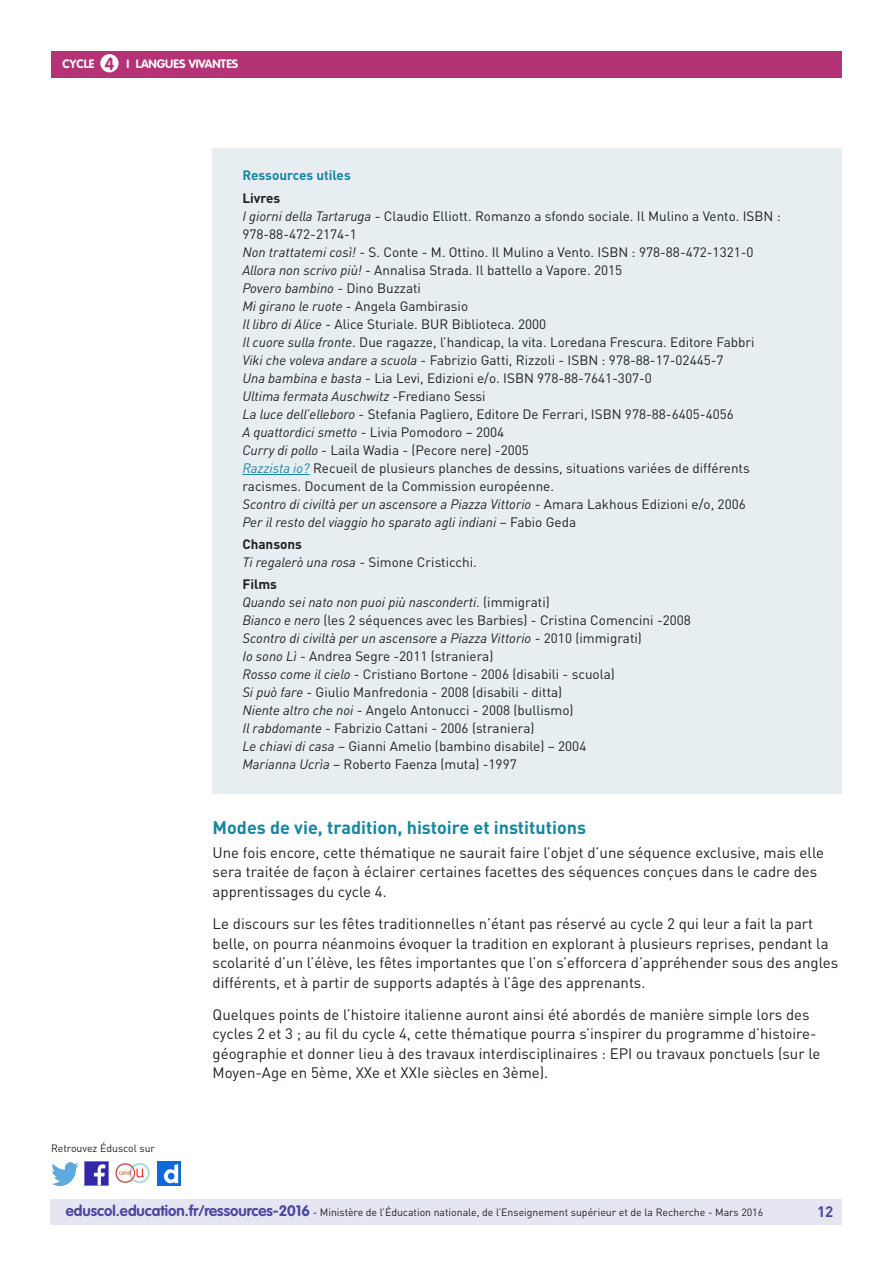
<style>
.page{position:relative;width:893px;height:1263px;background:#fff}
.page>*{position:absolute;margin:0;border:0;box-sizing:border-box;transform-origin:0 0}
._04_Titre_de_niveau{font:700 18px "DIN Pro";color:#16879f}
.t1{font:700 17.25px "VAG Rounded Std";color:#b43376}
._06_Texte_courant{font:15px/19.5px "DIN Pro";color:#231f20}
.t2{font:700 15px "DIN Pro";color:#4a489e}
._15_texte_encadré{font:13.5px/18px "DIN Pro";color:#231f20}
._15_texte_encadré-2{font:italic 13.5px "DIN Pro";color:#231f20}
._15_Sous_titre_encad{font:700 13.5px "DIN Pro";color:#231f20}
._15_Titre_encadré{font:700 13.5px "DIN Pro";color:#16879f}
.t3{font:700 12px "VAG Rounded Std";color:#fff}
.t4{font:10.5px "DIN Pro";color:#231f20}
.s1{font-style:italic}
.s2{font-style:normal}
.s3{font-style:italic;color:#16879f}
.s4{font-family:"VAG Rounded Std";font-weight:700;font-size:15px;color:#4a489e}
</style>
<div class="page">
<div style="left:50px;top:1199px;width:791px;height:26px;background:#e6e5f2"></div>
<div style="left:51px;top:51px;width:791px;height:27px;background:#b43376"></div>
<div style="left:100px;top:54px;width:19px;height:18px;background:#fff;border-radius:50%"></div>
<img style="left:85px;top:1162px;width:23px;height:23px">
<img style="left:51px;top:1163px;width:28px;height:22px">
<img style="left:158px;top:1162px;width:22px;height:23px">
<img style="left:115px;top:1163px;width:35px;height:21px">
<div style="left:213px;top:149px;width:629px;height:645px;background:#e6eef2"></div>
<hr style="left:242px;top:474px;width:68px;height:1px;background:#16879f">
<p class="t1" style="left:105px;top:53px;width:11px">4</p>
<p class="t3" style="left:63px;top:57px;width:33px">CYCLE</p>
<p class="t3" style="left:127px;top:57px;width:113px">I LANGUES VIVANTES</p>
<p class="_15_Titre_encadré" style="left:242px;top:167px;width:110px">Ressources utiles</p>
<p class="_15_Sous_titre_encad" style="left:242px;top:189px;width:40px">Livres</p>
<p class="_15_texte_encadré" style="left:242px;top:206px;width:540px"><span class="s1">I giorni della Tartaruga</span> - Claudio Elliott. Romanzo a sfondo sociale. Il Mulino a Vento. ISBN :<br>978-88-472-2174-1</p>
<p class="_15_texte_encadré" style="left:242px;top:242px;width:513px"><span class="s1">Non trattatemi così!</span> - S. Conte - M. Ottino. Il Mulino a Vento. ISBN : 978-88-472-1321-0</p>
<p class="_15_texte_encadré" style="left:242px;top:260px;width:381px"><span class="s1">Allora non scrivo più!</span> - Annalisa Strada. Il battello a Vapore. 2015</p>
<p class="_15_texte_encadré-2" style="left:242px;top:279px;width:180px">Povero bambino <span class="s2">- Dino Buzzati</span></p>
<p class="_15_texte_encadré" style="left:242px;top:296px;width:227px"><span class="s1">Mi girano le ruote</span> - Angela Gambirasio</p>
<p class="_15_texte_encadré" style="left:242px;top:314px;width:305px"><span class="s1">Il libro di Alice</span> - Alice Sturiale. BUR Biblioteca. 2000</p>
<p class="_15_texte_encadré" style="left:242px;top:332px;width:514px"><span class="s1">Il cuore sulla fronte</span>. Due ragazze, l’handicap, la vita. Loredana Frescura. Editore Fabbri</p>
<p class="_15_texte_encadré" style="left:242px;top:350px;width:483px"><span class="s1">Viki che voleva andare a scuola</span> - Fabrizio Gatti, Rizzoli - ISBN : 978-88-17-02445-7</p>
<p class="_15_texte_encadré" style="left:242px;top:368px;width:411px"><span class="s1">Una bambina e basta</span> - Lia Levi, Edizioni e/o. ISBN 978-88-7641-307-0</p>
<p class="_15_texte_encadré-2" style="left:242px;top:387px;width:245px">Ultima fermata Auschwitz <span class="s2">-Frediano Sessi</span></p>
<p class="_15_texte_encadré" style="left:242px;top:404px;width:493px"><span class="s1">La luce dell’elleboro</span> - Stefania Pagliero, Editore De Ferrari, ISBN 978-88-6405-4056</p>
<p class="_15_texte_encadré" style="left:242px;top:422px;width:263px"><span class="s1">A quattordici smetto</span> - Livia Pomodoro – 2004</p>
<p class="_15_texte_encadré" style="left:242px;top:440px;width:288px"><span class="s1">Curry di pollo</span> - Laila Wadia - (Pecore nere) -2005</p>
<p class="_15_texte_encadré" style="left:242px;top:458px;width:509px"><span class="s3">Razzista io?</span> Recueil de plusieurs planches de dessins, situations variées de différents racismes. Document de la Commission européenne.</p>
<p class="_15_texte_encadré-2" style="left:242px;top:495px;width:505px">Scontro di civiltà per un ascensore a Piazza Vittorio <span class="s2">- Amara Lakhous Edizioni e/o, 2006</span></p>
<p class="_15_texte_encadré-2" style="left:242px;top:513px;width:335px">Per il resto del viaggio ho sparato agli indiani <span class="s2">– Fabio Geda</span></p>
<p class="_15_Sous_titre_encad" style="left:242px;top:535px;width:61px">Chansons</p>
<p class="_15_texte_encadré" style="left:242px;top:553px;width:236px"><span class="s1">Ti regalerò una rosa</span> - Simone Cristicchi.</p>
<p class="_15_Sous_titre_encad" style="left:242px;top:575px;width:36px">Films</p>
<p class="_15_texte_encadré-2" style="left:242px;top:594px;width:309px">Quando sei nato non puoi più nasconderti<span class="s2">. (immigrati)</span></p>
<p class="_15_texte_encadré" style="left:242px;top:611px;width:450px"><span class="s1">Bianco e nero</span> (les 2 séquences avec les Barbies) - Cristina Comencini -2008</p>
<p class="_15_texte_encadré-2" style="left:242px;top:630px;width:401px">Scontro di civiltà per un ascensore a Piazza Vittorio <span class="s2">- 2010 (immigrati)</span></p>
<p class="_15_texte_encadré" style="left:242px;top:647px;width:252px"><span class="s1">Io sono Lì</span> - Andrea Segre -2011 (straniera)</p>
<p class="_15_texte_encadré" style="left:242px;top:665px;width:374px"><span class="s1">Rosso come il cielo</span> - Cristiano Bortone - 2006 (disabili - scuola)</p>
<p class="_15_texte_encadré" style="left:242px;top:683px;width:321px"><span class="s1">Si può fare</span> - Giulio Manfredonia - 2008 (disabili - ditta)</p>
<p class="_15_texte_encadré" style="left:242px;top:701px;width:333px"><span class="s1">Niente altro che noi</span> - Angelo Antonucci - 2008 (bullismo)</p>
<p class="_15_texte_encadré" style="left:242px;top:719px;width:294px"><span class="s1">Il rabdomante</span> - Fabrizio Cattani - 2006 (straniera)</p>
<p class="_15_texte_encadré" style="left:242px;top:737px;width:345px"><span class="s1">Le chiavi di casa</span> – Gianni Amelio (bambino disabile) – 2004</p>
<p class="_15_texte_encadré" style="left:242px;top:755px;width:276px"><span class="s1">Marianna Ucrìa</span> – Roberto Faenza (muta) -1997</p>
<p class="t4" style="left:51px;top:1141px;width:106px">Retrouvez Éduscol sur</p>
<p class="_04_Titre_de_niveau" style="left:213px;top:816px;width:375px">Modes de vie, tradition, histoire et institutions</p>
<p class="_06_Texte_courant" style="left:213px;top:842px;width:613px">Une fois encore, cette thématique ne saurait faire l’objet d’une séquence exclusive, mais elle sera traitée de façon à éclairer certaines facettes des séquences conçues dans le cadre des apprentissages du cycle 4.</p>
<p class="_06_Texte_courant" style="left:213px;top:914px;width:627px">Le discours sur les fêtes traditionnelles n’étant pas réservé au cycle 2 qui leur a fait la part belle, on pourra néanmoins évoquer la tradition en explorant à plusieurs reprises, pendant la scolarité d’un l’élève, les fêtes importantes que l’on s’efforcera d’appréhender sous des angles différents, et à partir de supports adaptés à l’âge des apprenants.</p>
<p class="_06_Texte_courant" style="left:213px;top:1004px;width:609px">Quelques points de l’histoire italienne auront ainsi été abordés de manière simple lors des cycles 2 et 3 ; au fil du cycle 4, cette thématique pourra s’inspirer du programme d’histoire&shy;géographie et donner lieu à des travaux interdisciplinaires : EPI ou travaux ponctuels (sur le Moyen-Age en 5ème, XXe et XXIe siècles en 3ème).</p>
<p class="t4" style="left:66px;top:1205px;width:699px"><span class="s4">eduscol.education.fr/ressources-2016</span> - Ministère de l’Éducation nationale, de l’Enseignement supérieur et de la Recherche - Mars 2016</p>
<p class="t2" style="left:817px;top:1201px;width:18px">12</p>
</div>
